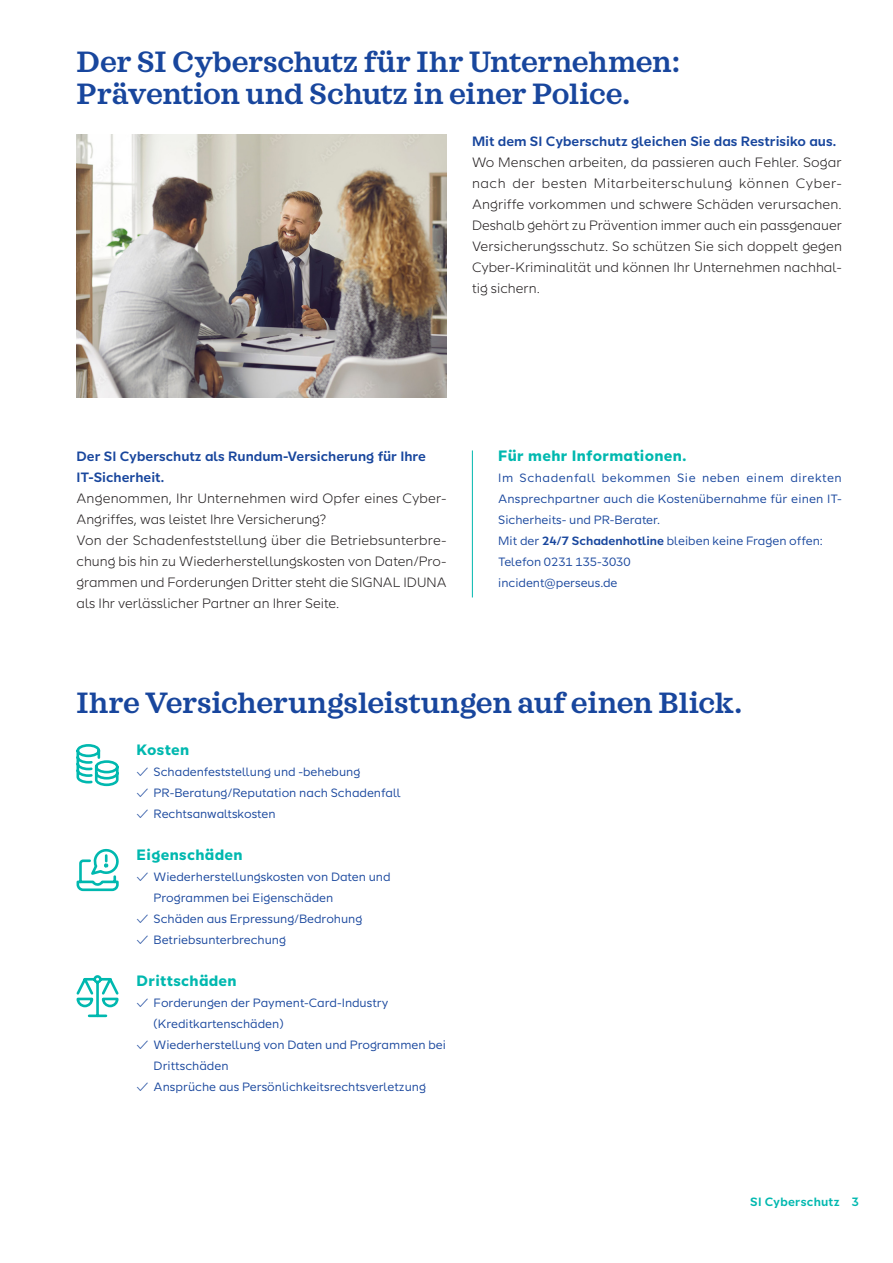
<style>
.page{position:relative;width:893px;height:1263px;background:#fff}
.page>*{position:absolute;margin:0;border:0;box-sizing:border-box;transform-origin:0 0}
.t1{font:600 30px/31.5px "SI Serif";letter-spacing:-.01em;color:#18469d}
.t2{font:700 15px "SI Sans";letter-spacing:.02em;color:#00b8af}
.t3{font:300 13.5px/21px "SI Sans";color:#231f20;text-align:justify}
.t4{font:600 13.5px/21px "SI Sans";color:#18469d}
.t5{font:12px/21px "SI Sans";color:#18469d}
.t6{font:600 12px "SI Sans";letter-spacing:.02em;color:#00b8af}
.s1{font-weight:600}
.s2{font-family:"SI Sans Cn";font-weight:300}
</style>
<div class="page">
<img style="left:77px;top:135px;width:369px;height:262px">
<svg style="left:76px;top:744px;width:43px;height:43px"></svg>
<svg style="left:76px;top:848px;width:43px;height:44px"></svg>
<svg style="left:76px;top:975px;width:43px;height:43px"></svg>
<hr style="left:472px;top:450px;width:1px;height:147px;background:#00b8af">
<h1 class="t1" style="left:77px;top:46px;width:605px">Der SI Cyberschutz für Ihr Unternehmen:<br>Prävention und Schutz in einer Police.</h1>
<p class="t4" style="left:472px;top:129px;width:366px">Mit dem SI Cyberschutz gleichen Sie das Restrisiko aus.</p>
<p class="t3" style="left:472px;top:150px;width:372px">Wo Menschen arbeiten, da passieren auch Fehler. Sogar nach der besten Mitarbeiterschulung können Cyber-Angriffe vorkommen und schwere Schäden verursachen.<br>Deshalb gehört zu Prävention immer auch ein passgenauer Versicherungsschutz. So schützen Sie sich doppelt gegen Cyber-Kriminalität und können Ihr Unternehmen nachhal&shy;tig sichern.</p>
<p class="t4" style="left:77px;top:444px;width:351px">Der SI Cyberschutz als Rundum-Versicherung für Ihre<br>IT-Sicherheit.</p>
<p class="t3" style="left:77px;top:486px;width:372px;text-align:left">Angenommen, Ihr Unternehmen wird Opfer eines Cyber-Angriffes, was leistet Ihre Versicherung?<br>Von der Schadenfeststellung über die Betriebsunterbre&shy;chung bis hin zu Wiederherstellungskosten von Daten/Pro&shy;grammen und Forderungen Dritter steht die SIGNAL IDUNA als Ihr verlässlicher Partner an Ihrer Seite.</p>
<p class="t2" style="left:498px;top:444px;width:190px">Für mehr Informationen.</p>
<p class="t5" style="left:498px;top:466px;width:345px">Im Schadenfall bekommen Sie neben einem direkten Ansprechpartner auch die Kostenübernahme für einen IT-Sicherheits- und PR-Berater.<br>Mit der <span class="s1">24/7 Schadenhotline</span> bleiben keine Fragen offen:<br>Telefon 0231 135-3030<br>incident@perseus.de</p>
<h1 class="t1" style="left:77px;top:687px;width:667px">Ihre Versicherungsleistungen auf einen Blick.</h1>
<p class="t2" style="left:137px;top:738px;width:54px">Kosten</p>
<p class="t5" style="left:137px;top:760px;width:225px"><span class="s2">✓</span> Schadenfeststellung und -behebung</p>
<p class="t5" style="left:137px;top:781px;width:266px"><span class="s2">✓</span> PR-Beratung/Reputation nach Schadenfall</p>
<p class="t5" style="left:137px;top:802px;width:141px"><span class="s2">✓</span> Rechtsanwaltskosten</p>
<p class="t2" style="left:137px;top:843px;width:107px">Eigenschäden</p>
<p class="t5" style="left:154px;top:865px;width:238px;text-indent:-17px"><span class="s2">✓</span> Wiederherstellungskosten von Daten und<br>Programmen bei Eigenschäden</p>
<p class="t5" style="left:137px;top:907px;width:227px"><span class="s2">✓</span> Schäden aus Erpressung/Bedrohung</p>
<p class="t5" style="left:137px;top:928px;width:151px"><span class="s2">✓</span> Betriebsunterbrechung</p>
<p class="t2" style="left:137px;top:969px;width:102px">Drittschäden</p>
<p class="t5" style="left:154px;top:991px;width:236px;text-indent:-17px"><span class="s2">✓</span> Forderungen der Payment-Card-Industry (Kreditkartenschäden)</p>
<p class="t5" style="left:154px;top:1033px;width:294px;text-indent:-17px"><span class="s2">✓</span> Wiederherstellung von Daten und Programmen bei<br>Drittschäden</p>
<p class="t5" style="left:137px;top:1075px;width:291px"><span class="s2">✓</span> Ansprüche aus Persönlichkeitsrechtsverletzung</p>
<p class="t6" style="left:750px;top:1193px;width:110px">SI Cyberschutz 3</p>
</div>
